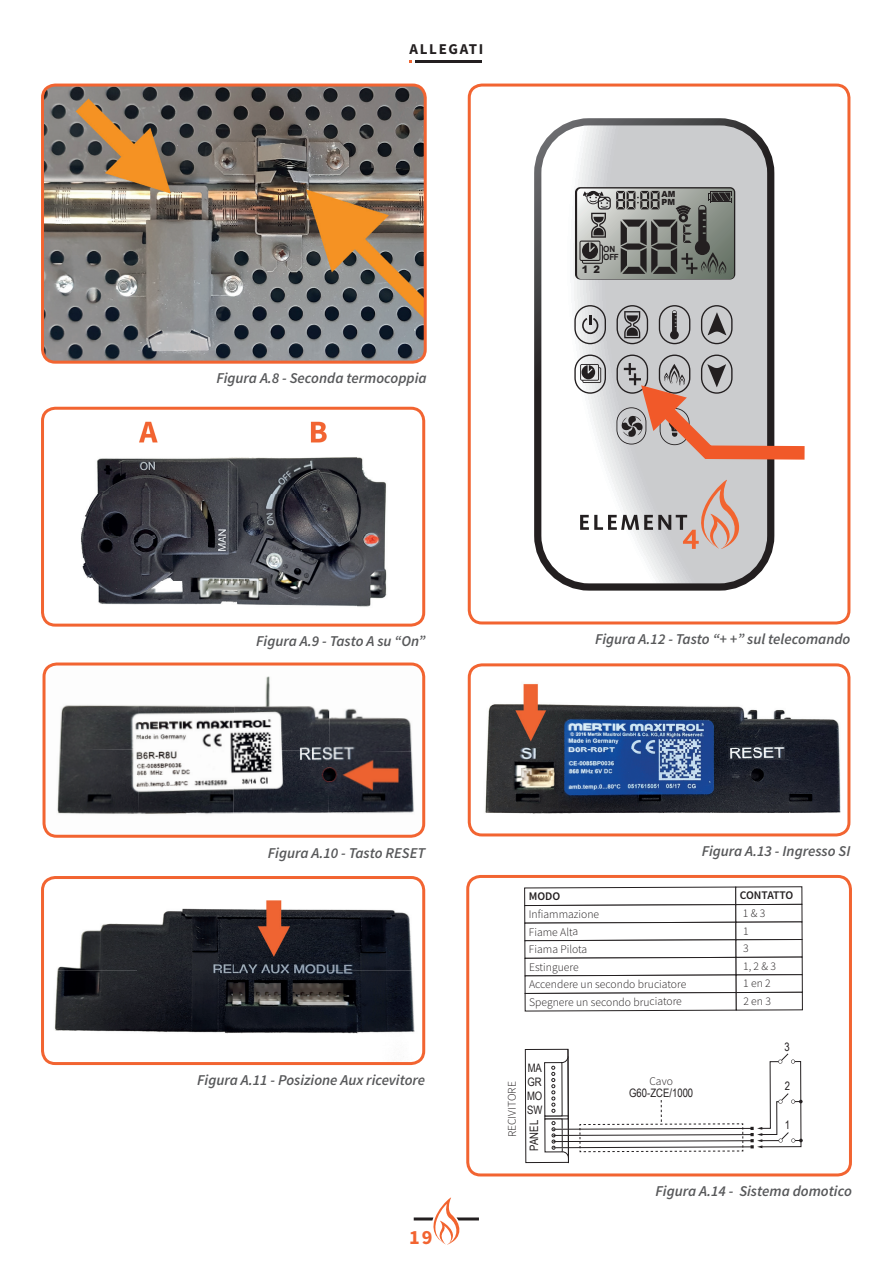
<style>
.page{position:relative;width:893px;height:1263px;background:#fff}
.page>*{position:absolute;margin:0;border:0;box-sizing:border-box;transform-origin:0 0}
.t1{font:700 20.25px "Source Sans Pro";color:#f26431}
.t2{font:italic 600 15px "Source Sans Pro";color:#57585a}
.t3{font:700 15px "Source Sans Pro";letter-spacing:.11em;color:#231f20}
.t4{font:300 11.7px/17.5px "Source Sans Pro";letter-spacing:-.005em;color:#231f20}
.t5{font:11.7px/14px "Arial Narrow";letter-spacing:-.005em;color:#231f20;text-align:justify}
.t6{font:600 11.7px "Source Sans Pro";letter-spacing:-.03em;color:#231f20}
.t7{font:600 11.7px "Source Sans Pro";letter-spacing:-.005em;color:#231f20}
.t8{font:900 10.2px "Arial";color:#231f20;scale:.96 1}
.t9{font:700 8.4px "Arial";color:#231f20;scale:.96 1}
.t10{font:900 8.4px/7.9px "Arial";color:#231f20;scale:.96 1}
</style>
<div class="page">
<hr style="left:416px;top:60px;width:66px;height:3px;background:#231f20">
<svg style="left:414px;top:1197px;width:65px;height:48px"></svg>
<img style="left:44px;top:85px;width:379px;height:275px">
<div style="left:41px;top:84px;width:386px;height:280px;border:3px solid #f26431;border-radius:13px"></div>
<img style="left:81px;top:421px;width:306px;height:186px">
<div style="left:41px;top:407px;width:384px;height:220px;border:3px solid #f26431;border-radius:13px"></div>
<img style="left:469px;top:667px;width:380px;height:168px">
<div style="left:468px;top:663px;width:382px;height:173px;border:3px solid #f26431;border-radius:13px"></div>
<img style="left:45px;top:877px;width:379px;height:184px">
<div style="left:41px;top:876px;width:384px;height:189px;border:3px solid #f26431;border-radius:13px"></div>
<img style="left:44px;top:666px;width:377px;height:85px">
<img style="left:44px;top:749px;width:285px;height:85px">
<img style="left:328px;top:751px;width:96px;height:83px">
<div style="left:43px;top:662px;width:382px;height:176px;border:3px solid #f26431;border-radius:13px"></div>
<svg style="left:524px;top:886px;width:279px;height:191px"></svg>
<div style="left:736px;top:887px;width:66px;height:18px;background:#fff"></div>
<div style="left:736px;top:904px;width:66px;height:18px;background:#fff;border:1px solid #231f20"></div>
<div style="left:736px;top:922px;width:66px;height:18px;background:#fff"></div>
<div style="left:736px;top:939px;width:66px;height:18px;background:#fff;border:1px solid #231f20"></div>
<div style="left:736px;top:957px;width:66px;height:18px;background:#fff;border:1px solid #231f20"></div>
<div style="left:736px;top:974px;width:66px;height:19px;background:#fff;border:1px solid #231f20"></div>
<svg style="left:524px;top:887px;width:212px;height:124px"></svg>
<div style="left:736px;top:992px;width:66px;height:18px;background:#fff;border:1px solid #231f20"></div>
<svg style="left:525px;top:1048px;width:278px;height:116px"></svg>
<div style="left:466px;top:875px;width:386px;height:301px;border:3px solid #f26431;border-radius:13px"></div>
<svg style="left:542px;top:126px;width:224px;height:457px"></svg>
<div style="left:534px;top:118px;width:240px;height:473px;border:7px solid #fff;border-radius:51px"></div>
<div style="left:575px;top:187px;width:160px;height:92px;border:3px solid #231f20;border-radius:4px"></div>
<div style="left:616px;top:305px;width:32px;height:39px;border:1px solid #231f20;border-radius:15px"></div>
<div style="left:574px;top:305px;width:32px;height:39px;border:1px solid #231f20;border-radius:15px"></div>
<div style="left:701px;top:305px;width:31px;height:39px;border:1px solid #231f20;border-radius:15px"></div>
<div style="left:659px;top:305px;width:31px;height:39px;border:1px solid #231f20;border-radius:15px"></div>
<div style="left:616px;top:355px;width:32px;height:39px;border:1px solid #231f20;border-radius:15px"></div>
<div style="left:574px;top:355px;width:32px;height:39px;border:1px solid #231f20;border-radius:15px"></div>
<div style="left:701px;top:355px;width:31px;height:39px;border:1px solid #231f20;border-radius:15px"></div>
<div style="left:659px;top:355px;width:31px;height:39px;border:1px solid #231f20;border-radius:15px"></div>
<svg style="left:582px;top:315px;width:16px;height:19px"></svg>
<svg style="left:624px;top:311px;width:16px;height:27px"></svg>
<svg style="left:670px;top:310px;width:9px;height:29px"></svg>
<svg style="left:708px;top:312px;width:18px;height:23px"></svg>
<svg style="left:580px;top:364px;width:21px;height:19px"></svg>
<svg style="left:577px;top:188px;width:157px;height:91px;background:#80827d"></svg>
<svg style="left:580px;top:478px;width:162px;height:71px"></svg>
<svg style="left:616px;top:363px;width:189px;height:103px;background:#c9b2ac"></svg>
<div style="left:468px;top:84px;width:382px;height:540px;border:3px solid #f26431;border-radius:13px"></div>
<p class="t3" style="left:410px;top:39px;width:75px">ALLEGATI</p>
<p class="t2" style="left:216px;top:369px;width:212px">Figura A.8 - Seconda termocoppia</p>
<p class="t9" style="left:603px;top:243px;width:14px">ON</p>
<p class="t9" style="left:603px;top:252px;width:18px">OFF</p>
<p class="t8" style="left:582px;top:262px;width:20px">1 2</p>
<p class="t10" style="left:661px;top:190px;width:16px">AM<br>PM</p>
<p class="t2" style="left:256px;top:631px;width:170px">Figura A.9 - Tasto A su “On”</p>
<p class="t2" style="left:595px;top:629px;width:257px">Figura A.12 - Tasto “+ +” sul telecomando</p>
<p class="t2" style="left:268px;top:843px;width:159px">Figura A.10 - Tasto RESET</p>
<p class="t2" style="left:197px;top:1070px;width:229px">Figura A.11 - Posizione Aux ricevitore</p>
<h1 class="t1" style="left:409px;top:1223px;width:25px">19</h1>
<p class="t2" style="left:702px;top:841px;width:150px">Figura A.13 - Ingresso SI</p>
<p class="t6" style="left:740px;top:888px;width:55px">CONTATTO</p>
<p class="t7" style="left:529px;top:889px;width:33px">MODO</p>
<p class="t4" style="left:529px;top:905px;width:159px">Infiammazione<br>Fiame Alta<br>Fiama Pilota<br>Estinguere<br>Accendere un secondo bruciatore<br>Spegnere un secondo bruciatore</p>
<p class="t4" style="left:743px;top:904px;width:35px">1 &amp; 3<br>1<br>3<br>1, 2 &amp; 3<br>1 en 2<br>2 en 3</p>
<p class="t4" style="left:503px;top:1137px;width:57px;rotate:-90deg">RECIVITORE</p>
<p class="t5" style="left:527px;top:1061px;width:17px">MA GR MO SW</p>
<p class="t5" style="left:527px;top:1150px;width:32px;rotate:-90deg">PANEL</p>
<p class="t4" style="left:649px;top:1072px;width:25px">Cavo</p>
<p class="t5" style="left:629px;top:1085px;width:66px">G60-ZCE/1000</p>
<p class="t5" style="left:784px;top:1039px;width:7px">3</p>
<p class="t5" style="left:785px;top:1079px;width:7px">2</p>
<p class="t5" style="left:785px;top:1118px;width:7px">1</p>
<p class="t2" style="left:656px;top:1181px;width:198px">Figura A.14 - Sistema domotico</p>
</div>
